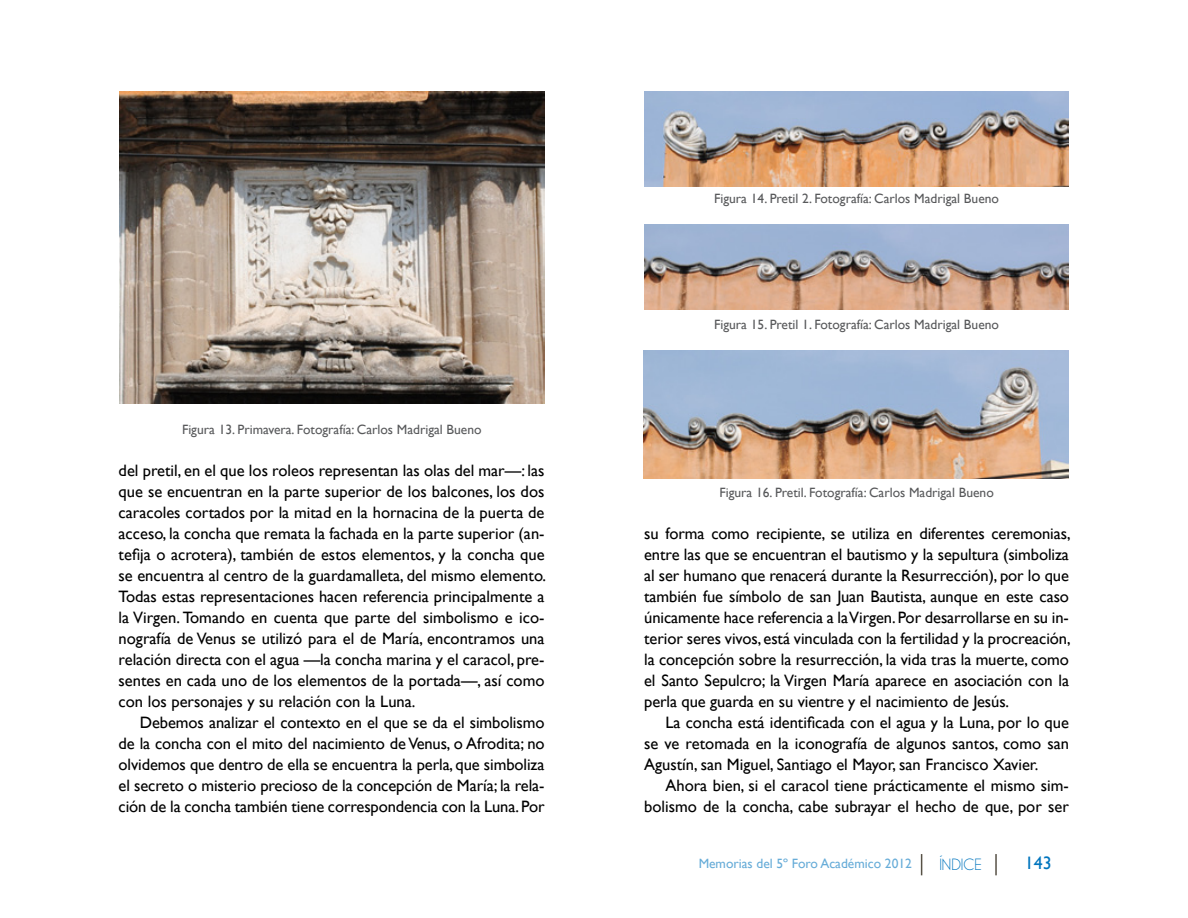
<style>
.page{position:relative;width:1188px;height:918px;background:#fff}
.page>*{position:absolute;margin:0;border:0;box-sizing:border-box;transform-origin:0 0}
.t1{font:18px "Gill Sans";color:#0075be}
.t2{font:16.5px/21px "Gill Sans";color:#000;text-align:justify}
.t3{font:16.5px "Champagne&Limousines";color:#0075be}
.t4{font:13.5px "Gill Sans";color:#58595b}
.t5{font:13.5px "Gill Sans";color:#0075be}
</style>
<div class="page">
<hr style="left:995px;top:854px;width:2px;height:21px;background:#575146">
<svg style="left:921px;top:854px;width:1px;height:21px"></svg>
<img style="left:119px;top:91px;width:426px;height:313px">
<img style="left:644px;top:91px;width:425px;height:95px">
<img style="left:644px;top:224px;width:425px;height:85px">
<img style="left:643px;top:350px;width:426px;height:129px">
<p class="t4" style="left:182px;top:422px;width:301px">Figura 13. Primavera. Fotografía: Carlos Madrigal Bueno</p>
<p class="t2" style="left:119px;top:460px;width:429px">del pretil, en el que los roleos representan las olas del mar—: las que se encuentran en la parte superior de los balcones, los dos caracoles cortados por la mitad en la hornacina de la puerta de acceso, la concha que remata la fachada en la parte superior (an&shy;tefija o acrotera), también de estos elementos, y la concha que se encuentra al centro de la guardamalleta, del mismo elemento.<br>Todas estas representaciones hacen referencia principalmente a la Virgen. Tomando en cuenta que parte del simbolismo e ico&shy;nografía de Venus se utilizó para el de María, encontramos una relación directa con el agua —la concha marina y el caracol, pre&shy;sentes en cada uno de los elementos de la portada—, así como con los personajes y su relación con la Luna.</p>
<p class="t2" style="left:119px;top:712px;width:428px;text-indent:21px">Debemos analizar el contexto en el que se da el simbolismo de la concha con el mito del nacimiento de Venus, o Afrodita; no olvidemos que dentro de ella se encuentra la perla, que simboliza el secreto o misterio precioso de la concepción de María; la rela&shy;ción de la concha también tiene correspondencia con la Luna. Por</p>
<p class="t4" style="left:714px;top:191px;width:286px">Figura 14. Pretil 2. Fotografía: Carlos Madrigal Bueno</p>
<p class="t4" style="left:714px;top:317px;width:286px">Figura 15. Pretil 1. Fotografía: Carlos Madrigal Bueno</p>
<p class="t4" style="left:719px;top:485px;width:276px">Figura 16. Pretil. Fotografía: Carlos Madrigal Bueno</p>
<p class="t2" style="left:644px;top:523px;width:428px">su forma como recipiente, se utiliza en diferentes ceremonias, entre las que se encuentran el bautismo y la sepultura (simboliza al ser humano que renacerá durante la Resurrección), por lo que también fue símbolo de san Juan Bautista, aunque en este caso únicamente hace referencia a la Virgen. Por desarrollarse en su in&shy;terior seres vivos, está vinculada con la fertilidad y la procreación, la concepción sobre la resurrección, la vida tras la muerte, como el Santo Sepulcro; la Virgen María aparece en asociación con la perla que guarda en su vientre y el nacimiento de Jesús.</p>
<p class="t2" style="left:644px;top:712px;width:426px;text-indent:21px">La concha está identificada con el agua y la Luna, por lo que se ve retomada en la iconografía de algunos santos, como san Agustín, san Miguel, Santiago el Mayor, san Francisco Xavier.</p>
<p class="t2" style="left:644px;top:775px;width:426px;text-align:right">Ahora bien, si el caracol tiene prácticamente el mismo sim&shy;bolismo de la concha, cabe subrayar el hecho de que, por ser</p>
<p class="t5" style="left:699px;top:856px;width:215px">Memorias del 5º Foro Académico 2012</p>
<p class="t3" style="left:939px;top:855px;width:44px">ÍNDICE</p>
<p class="t1" style="left:1025px;top:853px;width:28px">143</p>
</div>
